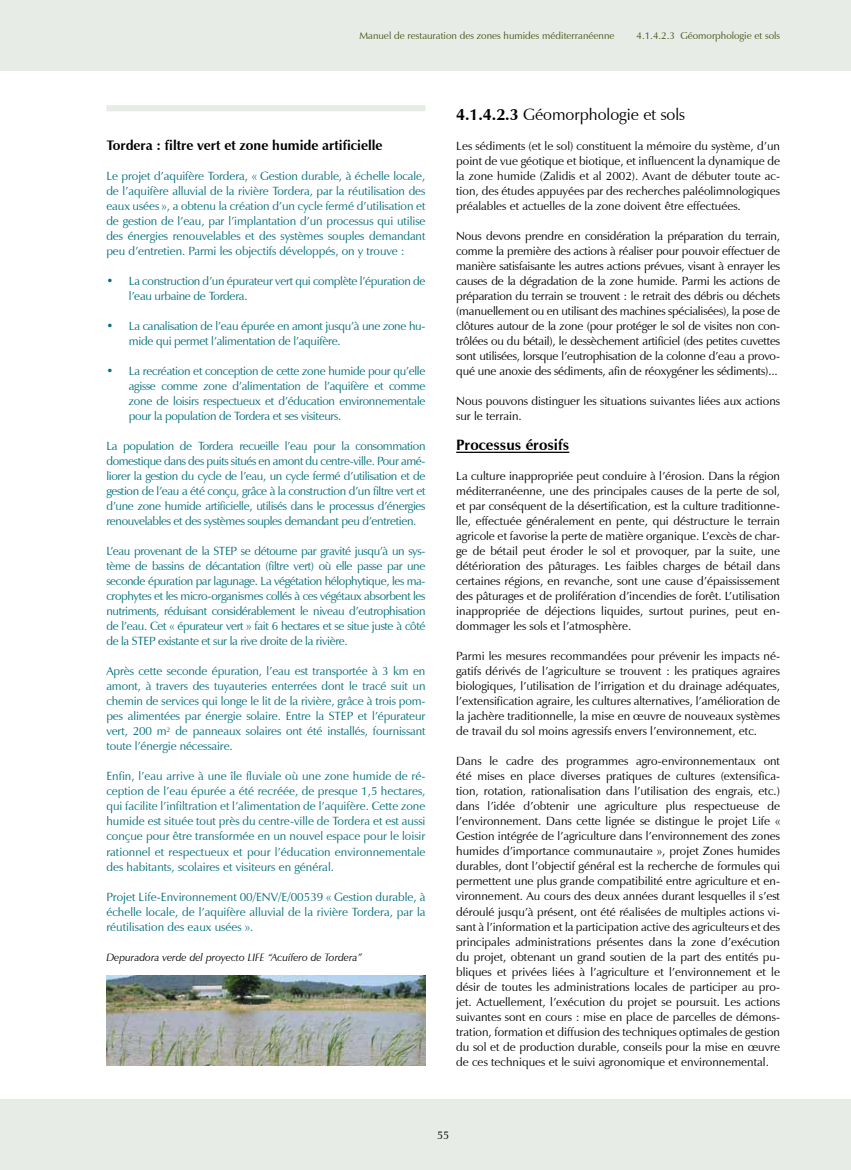
<style>
.page{position:relative;width:851px;height:1170px;background:#fff}
.page>*{position:absolute;margin:0;border:0;box-sizing:border-box;transform-origin:0 0}
.t1{font:16.25px "Zapf Humanist 601 BT";color:#000}
.t2{font:700 15px "Zapf Humanist 601 BT";color:#000}
.t3{font:700 13.75px "Zapf Humanist 601 BT";color:#000}
.t4{font:11.88px/15px "Zapf Humanist 601 BT";color:#000;text-align:justify}
.t5{font:11.88px/15px "Zapf Humanist 601 BT";letter-spacing:-.025em;color:#006e7b;text-align:justify}
.t6{font:11.25px "Zapf Humanist 601 BT";color:#000}
.t7{font:italic 10.62px "Zapf Humanist 601 BT";color:#000}
.t8{font:10px "Zapf Humanist 601 BT";color:#475217}
.s1{font-weight:700}
</style>
<div class="page">
<div style="left:0;top:0;width:850px;height:71px;background:#e7ede6"></div>
<div style="left:0;top:1098px;width:850px;height:71px;background:#e7ede6"></div>
<hr style="left:456px;top:451px;width:113px;height:2px;background:#000">
<div style="left:106px;top:105px;width:319px;height:6px;background:#e7ede6"></div>
<img style="left:106px;top:975px;width:319px;height:90px">
<p class="t8" style="left:359px;top:30px;width:257px">Manuel de restauration des zones humides méditerranéenne</p>
<p class="t8" style="left:636px;top:30px;width:145px">4.1.4.2.3 Géomorphologie et sols</p>
<p class="t3" style="left:106px;top:137px;width:278px">Tordera : filtre vert et zone humide artificielle</p>
<p class="t5" style="left:106px;top:168px;width:320px">Le projet d’aquifère Tordera, « Gestion durable, à échelle locale, de l’aquifère alluvial de la rivière Tordera, par la réutilisation des eaux usées », a obtenu la création d’un cycle fermé d’utilisation et de gestion de l’eau, par l’implantation d’un processus qui utilise des énergies renouvelables et des systèmes souples demandant peu d’entretien. Parmi les objectifs développés, on y trouve :</p>
<p class="t5" style="left:129px;top:273px;width:298px;text-indent:-23px">• La construction d’un épurateur vert qui complète l’épuration de l’eau urbaine de Tordera.</p>
<p class="t5" style="left:129px;top:318px;width:298px;text-indent:-23px">• La canalisation de l’eau épurée en amont jusqu’à une zone hu&shy;mide qui permet l’alimentation de l’aquifère.</p>
<p class="t5" style="left:129px;top:363px;width:298px;text-indent:-23px">• La recréation et conception de cette zone humide pour qu’elle agisse comme zone d’alimentation de l’aquifère et comme zone de loisirs respectueux et d’éducation environnementale pour la population de Tordera et ses visiteurs.</p>
<p class="t5" style="left:106px;top:438px;width:320px">La population de Tordera recueille l’eau pour la consommation domestique dans des puits situés en amont du centre-ville. Pour amé&shy;liorer la gestion du cycle de l’eau, un cycle fermé d’utilisation et de gestion de l’eau a été conçu, grâce à la construction d’un filtre vert et d’une zone humide artificielle, utilisés dans le processus d’énergies renouvelables et des systèmes souples demandant peu d’entretien.</p>
<p class="t5" style="left:106px;top:543px;width:320px">L’eau provenant de la STEP se détourne par gravité jusqu’à un sys&shy;tème de bassins de décantation (filtre vert) où elle passe par une seconde épuration par lagunage. La végétation hélophytique, les ma&shy;crophytes et les micro-organismes collés à ces végétaux absorbent les nutriments, réduisant considérablement le niveau d’eutrophisation de l’eau. Cet « épurateur vert » fait 6 hectares et se situe juste à côté de la STEP existante et sur la rive droite de la rivière.</p>
<p class="t5" style="left:106px;top:663px;width:320px">Après cette seconde épuration, l’eau est transportée à 3 km en amont, à travers des tuyauteries enterrées dont le tracé suit un chemin de services qui longe le lit de la rivière, grâce à trois pom&shy;pes alimentées par énergie solaire. Entre la STEP et l’épurateur vert, 200 m<sup>2</sup> de panneaux solaires ont été installés, fournissant toute l’énergie nécessaire.</p>
<p class="t5" style="left:106px;top:768px;width:320px">Enfin, l’eau arrive à une île fluviale où une zone humide de ré&shy;ception de l’eau épurée a été recréée, de presque 1,5 hectares, qui facilite l’infiltration et l’alimentation de l’aquifère. Cette zone humide est située tout près du centre-ville de Tordera et est aussi conçue pour être transformée en un nouvel espace pour le loisir rationnel et respectueux et pour l’éducation environnementale des habitants, scolaires et visiteurs en général.</p>
<p class="t5" style="left:106px;top:888px;width:320px">Projet Life-Environnement 00/ENV/E/00539 « Gestion durable, à échelle locale, de l’aquifère alluvial de la rivière Tordera, par la réutilisation des eaux usées ».</p>
<p class="t7" style="left:106px;top:950px;width:257px">Depuradora verde del proyecto LIFE “Acuífero de Tordera”</p>
<h1 class="t1" style="left:456px;top:104px;width:230px"><span class="s1">4.1.4.2.3</span> Géomorphologie et sols</h1>
<p class="t4" style="left:456px;top:138px;width:325px">Les sédiments (et le sol) constituent la mémoire du système, d’un point de vue géotique et biotique, et influencent la dynamique de la zone humide (Zalidis et al 2002). Avant de débuter toute ac&shy;tion, des études appuyées par des recherches paléolimnologiques préalables et actuelles de la zone doivent être effectuées.</p>
<p class="t4" style="left:456px;top:228px;width:325px">Nous devons prendre en considération la préparation du terrain, comme la première des actions à réaliser pour pouvoir effectuer de manière satisfaisante les autres actions prévues, visant à enrayer les causes de la dégradation de la zone humide. Parmi les actions de préparation du terrain se trouvent : le retrait des débris ou déchets (manuellement ou en utilisant des machines spécialisées), la pose de clôtures autour de la zone (pour protéger le sol de visites non con&shy;trôlées ou du bétail), le dessèchement artificiel (des petites cuvettes sont utilisées, lorsque l’eutrophisation de la colonne d’eau a provo&shy;qué une anoxie des sédiments, afin de réoxygéner les sédiments)...</p>
<p class="t4" style="left:456px;top:393px;width:325px">Nous pouvons distinguer les situations suivantes liées aux actions sur le terrain.</p>
<p class="t2" style="left:456px;top:436px;width:115px">Processus érosifs</p>
<p class="t4" style="left:456px;top:468px;width:325px">La culture inappropriée peut conduire à l’érosion. Dans la région méditerranéenne, une des principales causes de la perte de sol, et par conséquent de la désertification, est la culture traditionne&shy;lle, effectuée généralement en pente, qui déstructure le terrain agricole et favorise la perte de matière organique. L’excès de char&shy;ge de bétail peut éroder le sol et provoquer, par la suite, une détérioration des pâturages. Les faibles charges de bétail dans certaines régions, en revanche, sont une cause d’épaississement des pâturages et de prolifération d’incendies de forêt. L’utilisation inappropriée de déjections liquides, surtout purines, peut en&shy;dommager les sols et l’atmosphère.</p>
<p class="t4" style="left:456px;top:648px;width:325px">Parmi les mesures recommandées pour prévenir les impacts né&shy;gatifs dérivés de l’agriculture se trouvent : les pratiques agraires biologiques, l’utilisation de l’irrigation et du drainage adéquates, l’extensification agraire, les cultures alternatives, l’amélioration de la jachère traditionnelle, la mise en œuvre de nouveaux systèmes de travail du sol moins agressifs envers l’environnement, etc.</p>
<p class="t4" style="left:456px;top:753px;width:325px">Dans le cadre des programmes agro-environnementaux ont été mises en place diverses pratiques de cultures (extensifica&shy;tion, rotation, rationalisation dans l’utilisation des engrais, etc.) dans l’idée d’obtenir une agriculture plus respectueuse de l’environnement. Dans cette lignée se distingue le projet Life « Gestion intégrée de l’agriculture dans l’environnement des zones humides d’importance communautaire », projet Zones humides durables, dont l’objectif général est la recherche de formules qui permettent une plus grande compatibilité entre agriculture et en&shy;vironnement. Au cours des deux années durant lesquelles il s’est déroulé jusqu’à présent, ont été réalisées de multiples actions vi&shy;sant à l’information et la participation active des agriculteurs et des principales administrations présentes dans la zone d’exécution du projet, obtenant un grand soutien de la part des entités pu&shy;bliques et privées liées à l’agriculture et l’environnement et le désir de toutes les administrations locales de participer au pro&shy;jet. Actuellement, l’exécution du projet se poursuit. Les actions suivantes sont en cours : mise en place de parcelles de démons&shy;tration, formation et diffusion des techniques optimales de gestion du sol et de production durable, conseils pour la mise en œuvre de ces techniques et le suivi agronomique et environnemental.</p>
<p class="t6" style="left:437px;top:1127px;width:14px">55</p>
</div>
